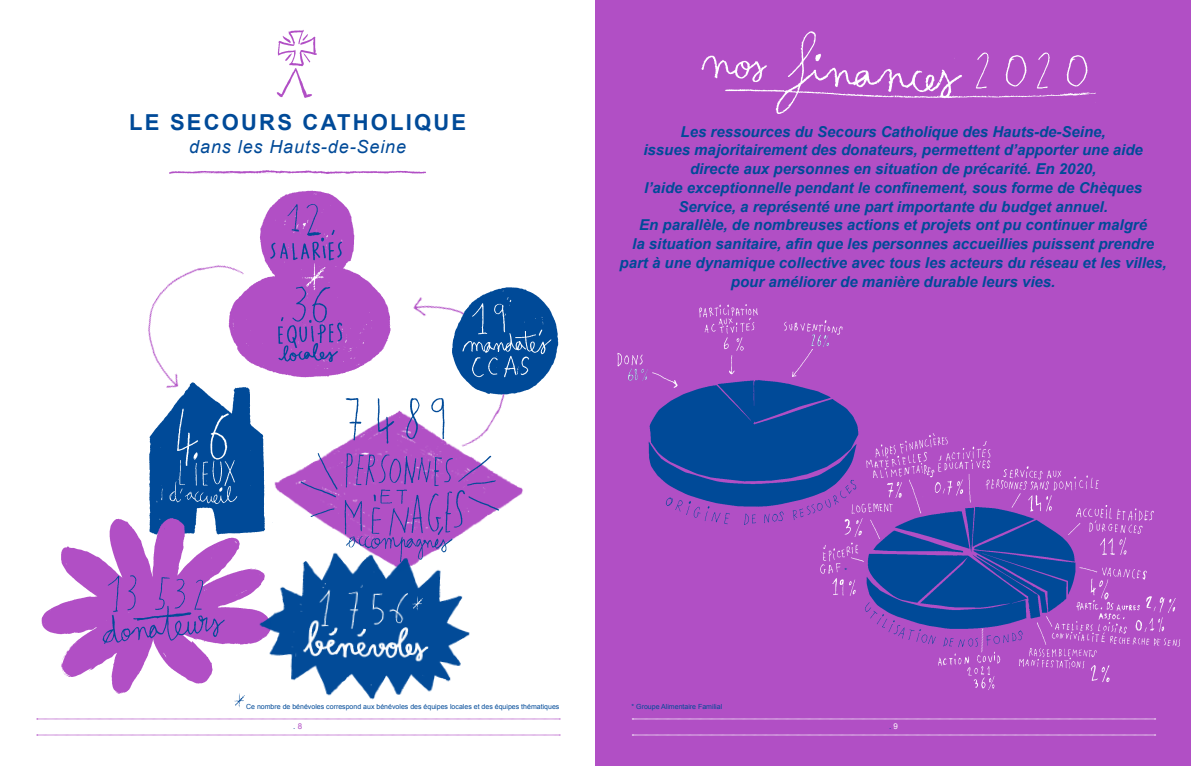
<style>
.page{position:relative;width:1191px;height:766px;background:#fff}
.page>*{position:absolute;margin:0;border:0;box-sizing:border-box;transform-origin:0 0}
.t1{font:700 22px "Arial";letter-spacing:.1em;color:#004a98}
.t2{font:italic 18px "Arial";letter-spacing:.05em;color:#004a98}
.t3{font:italic 700 15px/18.8px "Arial";color:#004a98;text-align:center}
.t4{font:8px "Arial";color:#004a98}
.t5{font:7px "Arial";color:#004a98}
.s1{color:#b14fc5}
.s2{color:#fff}
</style>
<div class="page">
<img style="left:267px;top:190px;width:124px;height:188px">
<div style="left:595px;top:0;width:596px;height:765px;background:#b14fc5"></div>
<svg style="left:290px;top:718px;width:270px;height:1px"></svg>
<svg style="left:37px;top:734px;width:523px;height:1px"></svg>
<img style="left:276px;top:71px;width:36px;height:27px">
<img style="left:277px;top:29px;width:40px;height:42px">
<img style="left:169px;top:170px;width:257px;height:4px">
<img style="left:272px;top:316px;width:75px;height:54px">
<img style="left:148px;top:212px;width:120px;height:163px">
<img style="left:413px;top:297px;width:25px;height:19px">
<img style="left:149px;top:375px;width:142px;height:94px">
<img style="left:262px;top:227px;width:85px;height:39px">
<svg style="left:632px;top:718px;width:523px;height:1px"></svg>
<svg style="left:632px;top:734px;width:523px;height:1px"></svg>
<img style="left:262px;top:393px;width:240px;height:76px">
<img style="left:284px;top:199px;width:41px;height:40px">
<img style="left:290px;top:253px;width:41px;height:27px">
<img style="left:701px;top:31px;width:395px;height:83px">
<img style="left:648px;top:380px;width:208px;height:145px">
<div style="left:973px;top:37px;width:124px;height:53px;background:#b14fc5"></div>
<img style="left:971px;top:45px;width:122px;height:62px">
<img style="left:285px;top:280px;width:52px;height:49px">
<img style="left:168px;top:394px;width:74px;height:75px">
<img style="left:166px;top:447px;width:74px;height:22px">
<img style="left:290px;top:431px;width:233px;height:97px">
<img style="left:617px;top:353px;width:69px;height:43px">
<img style="left:699px;top:304px;width:59px;height:71px">
<img style="left:777px;top:321px;width:76px;height:61px">
<img style="left:788px;top:422px;width:393px;height:260px">
<img style="left:36px;top:518px;width:96px;height:202px">
<img style="left:132px;top:469px;width:158px;height:267px">
<img style="left:81px;top:603px;width:122px;height:48px">
<img style="left:203px;top:528px;width:267px;height:190px">
<img style="left:294px;top:617px;width:152px;height:55px">
<img style="left:438px;top:287px;width:104px;height:117px">
<img style="left:449px;top:300px;width:110px;height:81px">
<img style="left:227px;top:688px;width:20px;height:22px">
<img style="left:1087px;top:598px;width:89px;height:38px">
<img style="left:85px;top:563px;width:130px;height:64px">
<img style="left:294px;top:578px;width:132px;height:66px">
<img style="left:337px;top:382px;width:118px;height:67px">
<svg style="left:621px;top:362px;width:4px;height:24px"></svg>
<svg style="left:797px;top:320px;width:33px;height:28px"></svg>
<img style="left:625px;top:362px;width:27px;height:24px">
<img style="left:806px;top:327px;width:29px;height:27px">
<img style="left:935px;top:666px;width:73px;height:24px">
<img style="left:851px;top:481px;width:236px;height:185px">
<img style="left:967px;top:622px;width:19px;height:34px">
<h1 class="t1" style="left:129px;top:107px;width:338px">LE SECOURS CATHOLIQUE</h1>
<p class="t2" style="left:189px;top:134px;width:218px">dans les Hauts-de-Seine</p>
<p class="t3" style="left:619px;top:122px;width:548px">Les ressources du Secours Catholique des Hauts-de-Seine,<br>issues majoritairement des donateurs, permettent d’apporter une aide directe aux personnes en situation de précarité. En 2020,<br>l’aide exceptionnelle pendant le confinement, sous forme de Chèques Service, a représenté une part importante du budget annuel.<br>En parallèle, de nombreuses actions et projets ont pu continuer malgré<br>la situation sanitaire, afin que les personnes accueillies puissent prendre part à une dynamique collective avec tous les acteurs du réseau et les villes, pour améliorer de manière durable leurs vies.</p>
<p class="t5" style="left:246px;top:701px;width:315px">Ce nombre de bénévoles correspond aux bénévoles des équipes locales et des équipes thématiques</p>
<p class="t5" style="left:631px;top:701px;width:92px">* Groupe Alimentaire Familial</p>
<p class="t5" style="left:844px;top:565px;width:4px">*</p>
<p class="t4" style="left:293px;top:721px;width:10px">. <span class="s1">8</span></p>
<p class="t4" style="left:889px;top:721px;width:10px">. <span class="s2">9</span></p>
</div>
